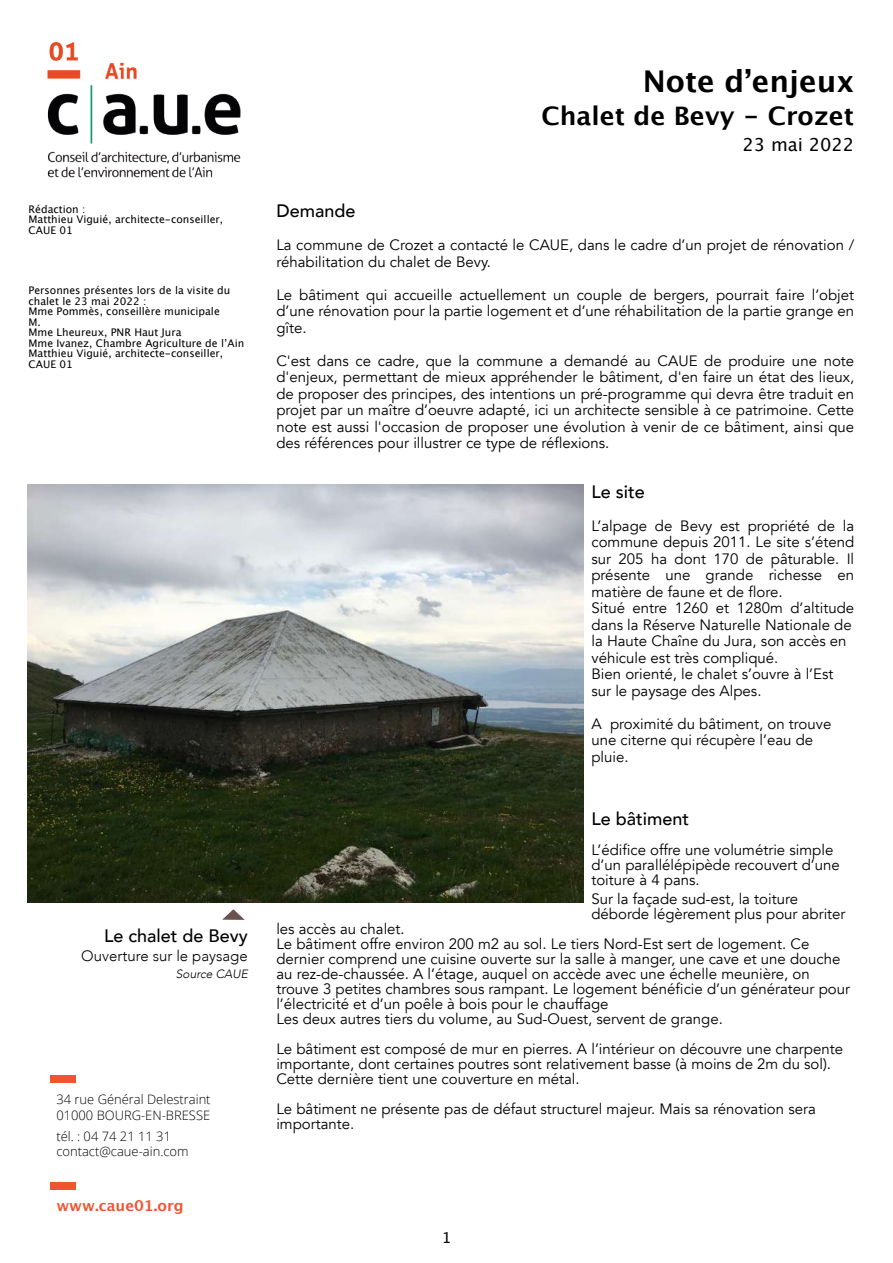
<style>
.page{position:relative;width:893px;height:1263px;background:#fff}
.page>*{position:absolute;margin:0;border:0;box-sizing:border-box;transform-origin:0 0}
.t1{font:700 30px "Lucida Grande";color:#000001}
.t2{font:700 25.5px "Lucida Grande";color:#000001}
.t3{font:500 18px "Avenir";color:#000001}
.t4{font:18px "Lucida Grande";color:#000001}
.t5{font:15px/16.5px "Avenir";color:#000001}
.t6{font:300 15px "Avenir";color:#000001}
.t7{font:700 15px "Lucida Grande";color:#f05533}
.t8{font:15px "Lucida Grande";color:#000001}
.t9{font:300 12.9px/15.9px "Open Sans";color:#000001}
.t10{font:italic 300 12px "Avenir";color:#000001}
.t11{font:10.5px/10.5px "Lucida Grande";color:#000001}
</style>
<div class="page">
<img style="left:47px;top:42px;width:194px;height:136px">
<div style="left:51px;top:1075px;width:25px;height:8px;background:#f05530"></div>
<div style="left:51px;top:1182px;width:25px;height:7px;background:#f05530"></div>
<svg style="left:222px;top:909px;width:23px;height:11px"></svg>
<img style="left:27px;top:485px;width:556px;height:417px">
<p class="t11" style="left:29px;top:204px;width:196px">Rédaction :<br>Matthieu Viguié, architecte-conseiller,<br>CAUE 01</p>
<p class="t11" style="left:29px;top:286px;width:217px">Personnes présentes lors de la visite du chalet le 23 mai 2022 :<br>Mme Pommès, conseillère municipale<br>M.<br>Mme Lheureux, PNR Haut Jura<br>Mme Ivanez, Chambre Agriculture de lʼAin<br>Matthieu Viguié, architecte-conseiller,<br>CAUE 01</p>
<p class="t3" style="left:104px;top:924px;width:145px">Le chalet de Bevy</p>
<p class="t6" style="left:81px;top:946px;width:168px">Ouverture sur le paysage</p>
<p class="t10" style="left:176px;top:966px;width:73px">Source CAUE</p>
<p class="t9" style="left:56px;top:1093px;width:156px">34 rue Général Delestraint<br>01000 BOURG-EN-BRESSE</p>
<p class="t9" style="left:56px;top:1130px;width:134px;line-height:15px">tél. : 04 74 21 11 31 contact@caue-ain.com</p>
<p class="t7" style="left:56px;top:1199px;width:129px">www.caue01.org</p>
<h1 class="t1" style="left:643px;top:69px;width:213px">Note dʼenjeux</h1>
<h2 class="t2" style="left:542px;top:105px;width:314px">Chalet de Bevy - Crozet</h2>
<p class="t4" style="left:743px;top:137px;width:113px">23 mai 2022</p>
<p class="t3" style="left:276px;top:199px;width:81px">Demande</p>
<p class="t5" style="left:276px;top:237px;width:579px">La commune de Crozet a contacté le CAUE, dans le cadre d’un projet de rénovation / réhabilitation du chalet de Bevy.</p>
<p class="t5" style="left:276px;top:286px;width:579px;text-align:justify">Le bâtiment qui accueille actuellement un couple de bergers, pourrait faire l’objet d’une rénovation pour la partie logement et d’une réhabilitation de la partie grange en gîte.</p>
<p class="t5" style="left:276px;top:352px;width:579px;text-align:justify">C'est dans ce cadre, que la commune a demandé au CAUE de produire une note d'enjeux, permettant de mieux appréhender le bâtiment, d'en faire un état des lieux, de proposer des principes, des intentions un pré-programme qui devra être traduit en projet par un maître d’oeuvre adapté, ici un architecte sensible à ce patrimoine. Cette note est aussi l'occasion de proposer une évolution à venir de ce bâtiment, ainsi que des références pour illustrer ce type de réflexions.</p>
<p class="t3" style="left:591px;top:480px;width:55px">Le site</p>
<p class="t5" style="left:591px;top:517px;width:264px">L’alpage de Bevy est propriété de la commune depuis 2011. Le site s’étend sur 205 ha dont 170 de pâturable. Il présente une grande richesse en matière de faune et de flore.<br>Situé entre 1260 et 1280m d’altitude dans la Réserve Naturelle Nationale de la Haute Chaîne du Jura, son accès en véhicule est très compliqué.<br>Bien orienté, le chalet s’ouvre à l’Est sur le paysage des Alpes.</p>
<p class="t5" style="left:591px;top:715px;width:241px">A proximité du bâtiment, on trouve une citerne qui récupère l’eau de pluie.</p>
<p class="t3" style="left:591px;top:807px;width:99px">Le bâtiment</p>
<p class="t5" style="left:591px;top:842px;width:250px;line-height:15px">L’édifice offre une volumétrie simple d’un parallélépipède recouvert d’une toiture à 4 pans.</p>
<p class="t5" style="left:591px;top:892px;width:256px;line-height:15px">Sur la façade sud-est, la toiture déborde légèrement plus pour abriter</p>
<p class="t5" style="left:276px;top:922px;width:575px;line-height:15px">les accès au chalet.<br>Le bâtiment offre environ 200 m2 au sol. Le tiers Nord-Est sert de logement. Ce dernier comprend une cuisine ouverte sur la salle à manger, une cave et une douche au rez-de-chaussée. A l’étage, auquel on accède avec une échelle meunière, on trouve 3 petites chambres sous rampant. Le logement bénéficie d’un générateur pour l’électricité et d’un poêle à bois pour le chauffage<br>Les deux autres tiers du volume, au Sud-Ouest, servent de grange.</p>
<p class="t5" style="left:276px;top:1042px;width:568px;line-height:15px">Le bâtiment est composé de mur en pierres. A l’intérieur on découvre une charpente importante, dont certaines poutres sont relativement basse (à moins de 2m du sol).<br>Cette dernière tient une couverture en métal.</p>
<p class="t5" style="left:276px;top:1102px;width:541px;line-height:15px">Le bâtiment ne présente pas de défaut structurel majeur. Mais sa rénovation sera importante.</p>
<p class="t8" style="left:442px;top:1231px;width:11px">1</p>
</div>
